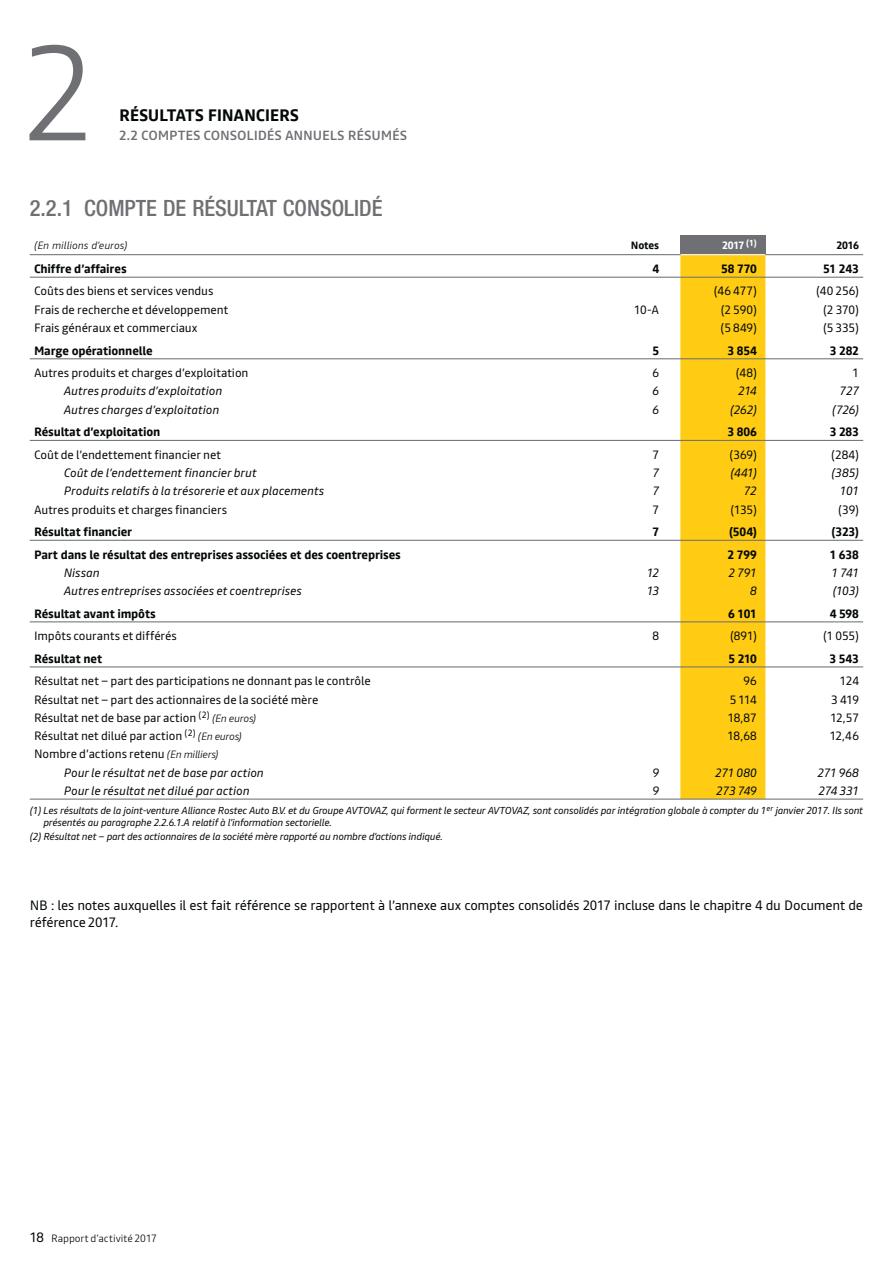
<style>
.page{position:relative;width:893px;height:1263px;background:#fff}
.page>*{position:absolute;margin:0;border:0;box-sizing:border-box;transform-origin:0 0}
.t1{font:300 135px "Read";color:#6e7074}
.t2{font:500 condensed 22.5px "Helvetica Neue LT Std";color:#6e7074}
.t3{font:700 16.5px "Read";letter-spacing:-.02em;color:#040809}
.t4{font:13.5px/17px "Read";letter-spacing:-.02em;color:#040809}
.t5{font:500 13.5px "Read";letter-spacing:-.01em;color:#6e7074}
.t6{font:12px "Read";letter-spacing:-.01em;color:#040809}
.t7{font:italic 12px "Read";letter-spacing:-.005em;color:#040809}
.t8{font:700 12px "Read";letter-spacing:-.015em;color:#040809}
.t9{font:italic 300 10.5px "Read";letter-spacing:-.01em;color:#040809}
.t10{font:300 10.5px "Read";color:#040809}
.t11{font:700 10.5px "Read";letter-spacing:-.02em;color:#040809}
.t12{font:700 10.5px "Read";color:#fff}
.t13{font:italic 10.05px "Read";letter-spacing:-.025em;color:#040809}
.sup{font:9px "Read";color:#040809}
.sup-2{font:700 8.7px "Read";color:#fff}
.sup-3{font:italic 7.5px "Read";color:#040809}
.s1{font-weight:300;font-style:italic;font-size:10.5px}
.s2{font-weight:400;font-size:13.5px}
</style>
<div class="page">
<div style="left:680px;top:235px;width:85px;height:20px;background:#6e7074"></div>
<div style="left:680px;top:255px;width:85px;height:543px;background:#ffcc13"></div>
<hr style="left:680px;top:254px;width:85px;height:1px;background:#fff">
<hr style="left:30px;top:254px;width:650px;height:1px;background:#6e7074">
<hr style="left:765px;top:254px;width:98px;height:1px;background:#6e7074">
<hr style="left:30px;top:277px;width:833px;height:1px;background:#6e7074">
<hr style="left:30px;top:358px;width:833px;height:1px;background:#6e7074">
<hr style="left:30px;top:440px;width:833px;height:1px;background:#6e7074">
<hr style="left:30px;top:540px;width:833px;height:1px;background:#6e7074">
<hr style="left:30px;top:621px;width:833px;height:1px;background:#6e7074">
<hr style="left:30px;top:666px;width:833px;height:1px;background:#6e7074">
<hr style="left:30px;top:798px;width:833px;height:2px;background:#6e7074">
<h1 class="t1" style="left:21px;top:30px;width:76px">2</h1>
<h3 class="t3" style="left:119px;top:108px;width:182px">RÉSULTATS FINANCIERS</h3>
<p class="t5" style="left:119px;top:129px;width:290px">2.2 COMPTES CONSOLIDÉS ANNUELS RÉSUMÉS</p>
<h4 class="t2" style="left:30px;top:195px;width:354px">2.2.1 COMPTE DE RÉSULTAT CONSOLIDÉ</h4>
<p class="t9" style="left:34px;top:241px;width:95px">(En millions d’euros)</p>
<p class="t11" style="left:631px;top:241px;width:30px">Notes</p>
<p class="t12" style="left:722px;top:241px;width:24px">2017</p>
<p class="sup-2" style="left:746px;top:239px;width:12px">(1)</p>
<p class="t11" style="left:836px;top:241px;width:24px">2016</p>
<p class="t8" style="left:34px;top:263px;width:94px">Chiffre d’affaires</p>
<p class="t8" style="left:652px;top:263px;width:8px">4</p>
<p class="t8" style="left:721px;top:263px;width:37px">58 770</p>
<p class="t8" style="left:823px;top:263px;width:37px">51 243</p>
<p class="t6" style="left:34px;top:286px;width:181px">Coûts des biens et services vendus</p>
<p class="t6" style="left:714px;top:286px;width:45px">(46 477)</p>
<p class="t6" style="left:816px;top:286px;width:44px">(40 256)</p>
<p class="t6" style="left:34px;top:304px;width:196px">Frais de recherche et développement</p>
<p class="t6" style="left:634px;top:304px;width:27px">10-A</p>
<p class="t6" style="left:721px;top:304px;width:38px">(2 590)</p>
<p class="t6" style="left:823px;top:304px;width:37px">(2 370)</p>
<p class="t6" style="left:34px;top:322px;width:165px">Frais généraux et commerciaux</p>
<p class="t6" style="left:721px;top:322px;width:38px">(5 849)</p>
<p class="t6" style="left:823px;top:322px;width:37px">(5 335)</p>
<p class="t8" style="left:34px;top:345px;width:120px">Marge opérationnelle</p>
<p class="t8" style="left:652px;top:345px;width:8px">5</p>
<p class="t8" style="left:727px;top:345px;width:31px">3 854</p>
<p class="t6" style="left:34px;top:367px;width:216px">Autres produits et charges d’exploitation</p>
<p class="t6" style="left:652px;top:367px;width:8px">6</p>
<p class="t6" style="left:736px;top:367px;width:23px">(48)</p>
<p class="t7" style="left:64px;top:386px;width:160px">Autres produits d’exploitation</p>
<p class="t7" style="left:652px;top:386px;width:8px">6</p>
<p class="t7" style="left:738px;top:386px;width:20px">214</p>
<p class="t7" style="left:64px;top:404px;width:157px">Autres charges d’exploitation</p>
<p class="t7" style="left:652px;top:404px;width:8px">6</p>
<p class="t7" style="left:730px;top:404px;width:28px">(262)</p>
<p class="t7" style="left:832px;top:404px;width:28px">(726)</p>
<p class="t8" style="left:34px;top:426px;width:128px">Résultat d’exploitation</p>
<p class="t8" style="left:727px;top:426px;width:31px">3 806</p>
<p class="t8" style="left:830px;top:426px;width:31px">3 283</p>
<p class="t6" style="left:34px;top:449px;width:189px">Coût de l’endettement financier net</p>
<p class="t6" style="left:652px;top:449px;width:8px">7</p>
<p class="t6" style="left:729px;top:449px;width:29px">(369)</p>
<p class="t7" style="left:64px;top:467px;width:194px">Coût de l’endettement financier brut</p>
<p class="t7" style="left:652px;top:467px;width:8px">7</p>
<p class="t7" style="left:731px;top:467px;width:28px">(441)</p>
<p class="t7" style="left:64px;top:485px;width:262px">Produits relatifs à la trésorerie et aux placements</p>
<p class="t7" style="left:652px;top:485px;width:8px">7</p>
<p class="t7" style="left:744px;top:485px;width:15px">72</p>
<p class="t7" style="left:840px;top:485px;width:21px">101</p>
<p class="t6" style="left:34px;top:504px;width:195px">Autres produits et charges financiers</p>
<p class="t6" style="left:652px;top:504px;width:8px">7</p>
<p class="t6" style="left:731px;top:504px;width:28px">(135)</p>
<p class="t8" style="left:34px;top:526px;width:100px">Résultat financier</p>
<p class="t8" style="left:652px;top:526px;width:8px">7</p>
<p class="t8" style="left:729px;top:526px;width:29px">(504)</p>
<p class="t8" style="left:832px;top:526px;width:29px">(323)</p>
<p class="t8" style="left:34px;top:549px;width:368px">Part dans le résultat des entreprises associées et des coentreprises</p>
<p class="t8" style="left:727px;top:549px;width:31px">2 799</p>
<p class="t8" style="left:830px;top:549px;width:31px">1 638</p>
<p class="t7" style="left:64px;top:567px;width:37px">Nissan</p>
<p class="t7" style="left:647px;top:567px;width:14px">12</p>
<p class="t7" style="left:728px;top:567px;width:30px">2 791</p>
<p class="t7" style="left:831px;top:567px;width:29px">1 741</p>
<p class="t7" style="left:64px;top:585px;width:240px">Autres entreprises associées et coentreprises</p>
<p class="t7" style="left:647px;top:585px;width:14px">13</p>
<p class="t7" style="left:750px;top:585px;width:8px">8</p>
<p class="t7" style="left:833px;top:585px;width:28px">(103)</p>
<p class="t8" style="left:34px;top:608px;width:123px">Résultat avant impôts</p>
<p class="t8" style="left:728px;top:608px;width:30px">6 101</p>
<p class="t8" style="left:830px;top:608px;width:31px">4 598</p>
<p class="t6" style="left:34px;top:630px;width:144px">Impôts courants et différés</p>
<p class="t6" style="left:652px;top:630px;width:8px">8</p>
<p class="t6" style="left:730px;top:630px;width:28px">(891)</p>
<p class="t6" style="left:823px;top:630px;width:37px">(1 055)</p>
<p class="t8" style="left:34px;top:653px;width:70px">Résultat net</p>
<p class="t8" style="left:728px;top:653px;width:30px">5 210</p>
<p class="t8" style="left:829px;top:653px;width:31px">3 543</p>
<p class="t6" style="left:34px;top:675px;width:338px">Résultat net – part des participations ne donnant pas le contrôle</p>
<p class="t6" style="left:744px;top:675px;width:15px">96</p>
<p class="t6" style="left:840px;top:675px;width:21px">124</p>
<p class="t6" style="left:34px;top:694px;width:286px">Résultat net – part des actionnaires de la société mère</p>
<p class="t6" style="left:730px;top:694px;width:29px">5 114</p>
<p class="t6" style="left:831px;top:694px;width:29px">3 419</p>
<p class="t6" style="left:34px;top:712px;width:164px">Résultat net de base par action</p>
<p class="sup" style="left:199px;top:711px;width:13px">(2)</p>
<p class="t9" style="left:212px;top:713px;width:45px">(En euros)</p>
<p class="t6" style="left:728px;top:712px;width:31px">18,87</p>
<p class="t6" style="left:830px;top:712px;width:30px">12,57</p>
<p class="t6" style="left:34px;top:730px;width:150px">Résultat net dilué par action</p>
<p class="sup" style="left:185px;top:729px;width:13px">(2)</p>
<p class="t9" style="left:198px;top:731px;width:45px">(En euros)</p>
<p class="t6" style="left:727px;top:730px;width:31px">18,68</p>
<p class="t6" style="left:830px;top:730px;width:31px">12,46</p>
<p class="t6" style="left:34px;top:748px;width:186px">Nombre d’actions retenu <span class="s1">(En milliers)</span></p>
<p class="t7" style="left:64px;top:767px;width:202px">Pour le résultat net de base par action</p>
<p class="t7" style="left:652px;top:767px;width:8px">9</p>
<p class="t7" style="left:715px;top:767px;width:43px">271 080</p>
<p class="t7" style="left:817px;top:767px;width:43px">271 968</p>
<p class="t7" style="left:64px;top:785px;width:188px">Pour le résultat net dilué par action</p>
<p class="t7" style="left:652px;top:785px;width:8px">9</p>
<p class="t7" style="left:716px;top:785px;width:42px">273 749</p>
<p class="t7" style="left:818px;top:785px;width:42px">274 331</p>
<p class="t8" style="left:830px;top:345px;width:31px">3 282</p>
<p class="t6" style="left:852px;top:367px;width:8px">1</p>
<p class="t7" style="left:839px;top:386px;width:21px">727</p>
<p class="t6" style="left:831px;top:449px;width:29px">(284)</p>
<p class="t7" style="left:831px;top:467px;width:29px">(385)</p>
<p class="t6" style="left:838px;top:504px;width:22px">(39)</p>
<p class="t13" style="left:30px;top:805px;width:738px">(1) Les résultats de la joint-venture Alliance Rostec Auto B.V. et du Groupe AVTOVAZ, qui forment le secteur AVTOVAZ, sont consolidés par intégration globale à compter du 1</p>
<p class="sup-3" style="left:766px;top:804px;width:8px">er</p>
<p class="t13" style="left:775px;top:805px;width:89px">janvier 2017. Ils sont</p>
<p class="t13" style="left:43px;top:817px;width:290px">présentés au paragraphe 2.2.6.1.A relatif à l’information sectorielle.</p>
<p class="t13" style="left:30px;top:832px;width:415px">(2) Résultat net – part des actionnaires de la société mère rapporté au nombre d’actions indiqué.</p>
<p class="t4" style="left:30px;top:897px;width:835px">NB : les notes auxquelles il est fait référence se rapportent à l’annexe aux comptes consolidés 2017 incluse dans le chapitre 4 du Document de référence 2017.</p>
<p class="t10" style="left:30px;top:1233px;width:129px"><span class="s2">18</span> Rapport d’activité 2017</p>
</div>
